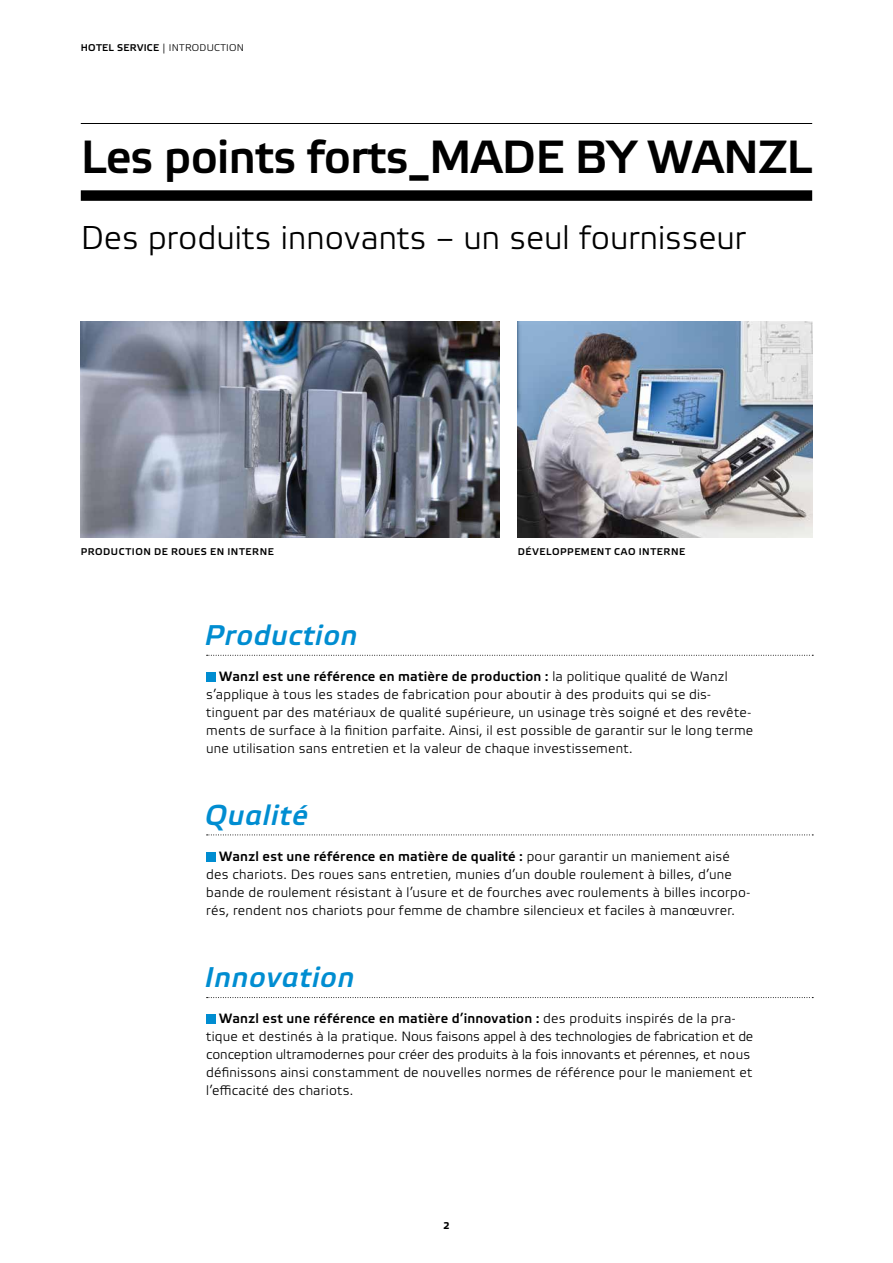
<style>
.page{position:relative;width:893px;height:1263px;background:#fff}
.page>*{position:absolute;margin:0;border:0;box-sizing:border-box;transform-origin:0 0}
.t1{font:500 46.5px "Wanzl Etelka";letter-spacing:-.015em;color:#000}
.t2{font:300 33px "Wanzl Etelka";color:#000}
.t3{font:italic 500 28.5px "Wanzl Etelka";letter-spacing:.025em;color:#008dd1}
.t4{font:300 13.5px/18px "Wanzl Etelka";letter-spacing:.015em;color:#000}
.t5{font:500 9.75px "Wanzl Etelka";letter-spacing:.055em;color:#000}
.t6{font:300 9.75px "Wanzl Etelka";letter-spacing:.03em;color:#000}
.t7{font:700 9.75px "Wanzl Etelka Text";color:#000}
.s1{font-weight:500}
</style>
<div class="page">
<img style="left:518px;top:321px;width:294px;height:216px">
<img style="left:81px;top:321px;width:419px;height:216px">
<svg style="left:207px;top:834px;width:606px;height:1px"></svg>
<svg style="left:207px;top:655px;width:606px;height:1px"></svg>
<svg style="left:207px;top:997px;width:606px;height:1px"></svg>
<div style="left:206px;top:672px;width:10px;height:9px;background:#008dd1"></div>
<div style="left:206px;top:852px;width:10px;height:9px;background:#008dd1"></div>
<div style="left:206px;top:1014px;width:10px;height:9px;background:#008dd1"></div>
<hr style="left:81px;top:123px;width:731px;height:1px;background:#000">
<div style="left:81px;top:190px;width:731px;height:11px;background:#000"></div>
<p class="t6" style="left:81px;top:42px;width:165px"><span class="s1">HOTEL SERVICE</span> | INTRODUCTION</p>
<h1 class="t1" style="left:81px;top:131px;width:733px">Les points forts_MADE BY WANZL</h1>
<h2 class="t2" style="left:81px;top:219px;width:667px">Des produits innovants – un seul fournisseur</h2>
<p class="t5" style="left:81px;top:546px;width:194px">PRODUCTION DE ROUES EN INTERNE</p>
<p class="t5" style="left:518px;top:546px;width:169px">DÉVELOPPEMENT CAO INTERNE</p>
<h3 class="t3" style="left:205px;top:619px;width:154px">Production</h3>
<p class="t4" style="left:206px;top:668px;width:549px;text-indent:13px"><span class="s1">Wanzl est une référence en matière de production :</span> la politique qualité de Wanzl s’applique à tous les stades de fabrication pour aboutir à des produits qui se dis&shy;tinguent par des matériaux de qualité supérieure, un usinage très soigné et des revête&shy;ments de surface à la finition parfaite. Ainsi, il est possible de garantir sur le long terme une utilisation sans entretien et la valeur de chaque investissement.</p>
<h3 class="t3" style="left:205px;top:799px;width:104px">Qualité</h3>
<p class="t4" style="left:206px;top:848px;width:545px;text-indent:13px"><span class="s1">Wanzl est une référence en matière de qualité :</span> pour garantir un maniement aisé des chariots. Des roues sans entretien, munies d’un double roulement à billes, d’une bande de roulement résistant à l’usure et de fourches avec roulements à billes incorpo&shy;rés, rendent nos chariots pour femme de chambre silencieux et faciles à manœuvrer.</p>
<h3 class="t3" style="left:205px;top:961px;width:151px">Innovation</h3>
<p class="t4" style="left:206px;top:1010px;width:549px;text-indent:13px"><span class="s1">Wanzl est une référence en matière d’innovation :</span> des produits inspirés de la pra&shy;tique et destinés à la pratique. Nous faisons appel à des technologies de fabrication et de conception ultramodernes pour créer des produits à la fois innovants et pérennes, et nous définissons ainsi constamment de nouvelles normes de référence pour le maniement et l’efficacité des chariots.</p>
<p class="t7" style="left:443px;top:1220px;width:8px">2</p>
</div>
